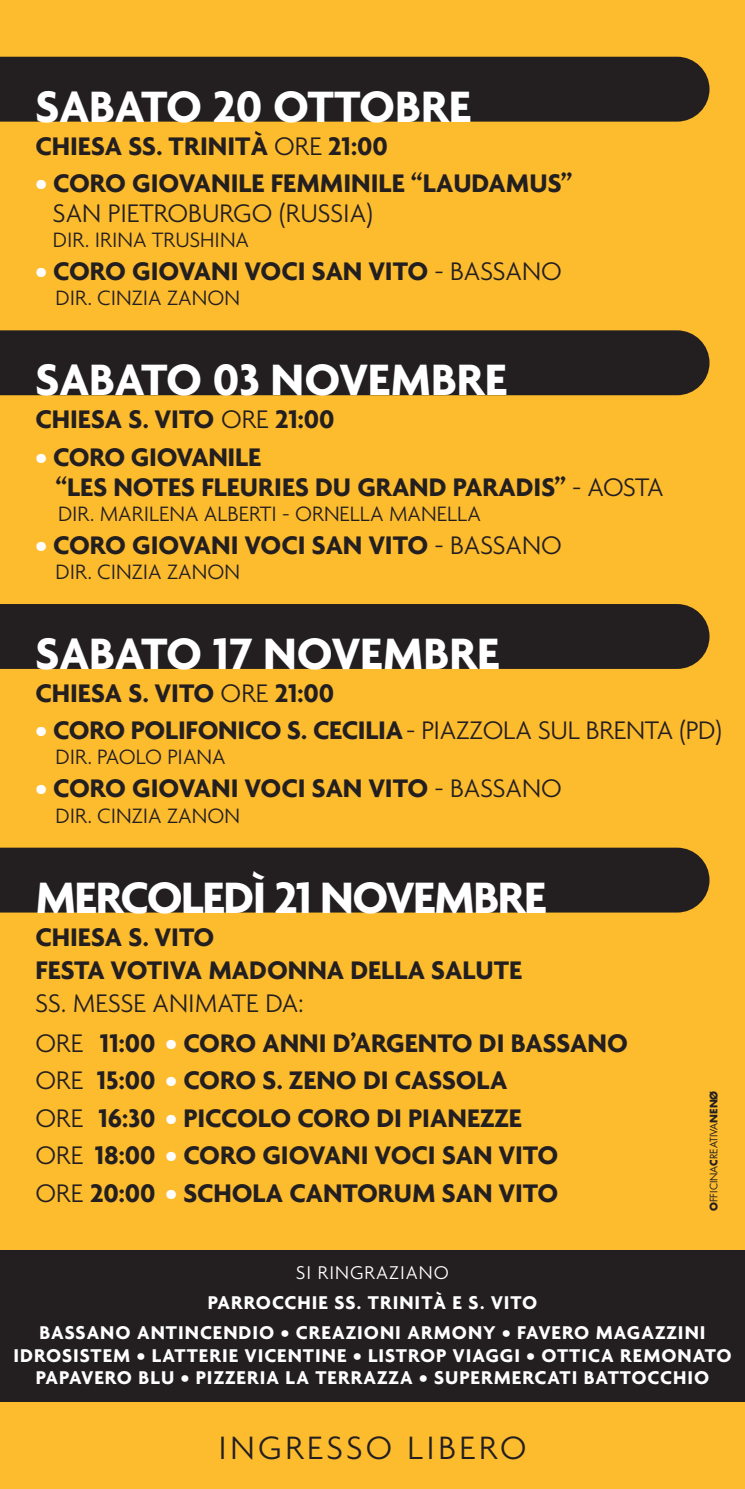
<style>
.page{position:relative;width:745px;height:1489px;background:#fff}
.page>*{position:absolute;margin:0;border:0;box-sizing:border-box;transform-origin:0 0}
.t1{font:700 47.5px "Agenda";letter-spacing:-.01em;color:#fff}
.t2{font:700 47.5px "Agenda";letter-spacing:-.03em;color:#fff}
.t3{font:300 35px "Agenda";letter-spacing:.1em;color:#231f20}
.t4{font:700 27.5px "Agenda";color:#231f20}
.t5{font:300 27.5px/40px "Agenda";color:#231f20}
.t6{font:300 22.5px "Agenda";color:#231f20}
.t7{font:700 20px "Agenda";letter-spacing:.05em;color:#fff}
.t8{font:300 20px "Agenda";letter-spacing:.05em;color:#fff}
.t9{font:10px "Futura";color:#231f20}
.s1{font-weight:300}
.s2{color:#fff}
.s3{font-weight:700}
.s4{font-weight:700;color:#fff}
</style>
<div class="page">
<div style="left:0;top:0;width:744px;height:1488px;background:#fdbb2e"></div>
<div style="left:0;top:847px;width:709px;height:65px;background:#231f20"></div>
<div style="left:0;top:604px;width:709px;height:65px;background:#231f20"></div>
<div style="left:0;top:330px;width:709px;height:65px;background:#231f20"></div>
<div style="left:0;top:57px;width:709px;height:65px;background:#231f20"></div>
<div style="left:0;top:1249px;width:744px;height:152px;background:#231f20"></div>
<h1 class="t1" style="left:35px;top:77px;width:437px">SABATO 20 OTTOBRE</h1>
<p class="t4" style="left:35px;top:129px;width:58px">CHIESA</p>
<p class="t4" style="left:128px;top:129px;width:261px">SS. TRINITÀ <span class="s1">ORE</span> 21:00</p>
<p class="t4" style="left:35px;top:166px;width:53px"><span class="s2">•</span> CORO</p>
<p class="t4" style="left:132px;top:166px;width:441px">GIOVAN ILE FEMMINILE “LAUDAMUS”</p>
<p class="t5" style="left:53px;top:193px;width:321px">SAN PIETROBURGO (RUSSIA)</p>
<p class="t6" style="left:53px;top:227px;width:197px">DIR. IRINA TRUSHINA</p>
<p class="t4" style="left:35px;top:254px;width:53px"><span class="s2">•</span> CORO</p>
<p class="t4" style="left:132px;top:254px;width:197px">GIOVAN I VOCI SAN</p>
<p class="t5" style="left:368px;top:251px;width:195px"><span class="s3">VITO</span> - BASSANO</p>
<p class="t6" style="left:55px;top:285px;width:127px">DIR. CINZIA ZANON</p>
<h1 class="t1" style="left:35px;top:351px;width:29px">SABATO</h1>
<h1 class="t1" style="left:213px;top:351px;width:244px">03 NOVEMBRE</h1>
<p class="t4" style="left:35px;top:402px;width:58px">CHIESA</p>
<p class="t4" style="left:128px;top:402px;width:208px">S. VITO <span class="s1">ORE</span> 21:00</p>
<p class="t4" style="left:35px;top:440px;width:53px"><span class="s2">•</span> CORO</p>
<p class="t4" style="left:131px;top:440px;width:130px">GIOVANILE</p>
<p class="t4" style="left:55px;top:470px;width:75px">“LES NOTES</p>
<p class="t4" style="left:201px;top:470px;width:193px">FLEURIES DU GRAN</p>
<p class="t4" style="left:428px;top:470px;width:236px">D PARA DIS” <span class="s1">- AOSTA</span></p>
<p class="t6" style="left:58px;top:500px;width:424px">DIR. MARILENA ALBERTI - ORNELLA MANELLA</p>
<p class="t4" style="left:35px;top:528px;width:53px"><span class="s2">•</span> CORO</p>
<p class="t4" style="left:132px;top:528px;width:197px">GIOVAN I VOCI SAN</p>
<p class="t5" style="left:368px;top:524px;width:195px"><span class="s3">VITO</span> - BASSANO</p>
<p class="t6" style="left:55px;top:558px;width:127px">DIR. CINZIA ZANON</p>
<h1 class="t1" style="left:35px;top:624px;width:29px">SABATO</h1>
<h1 class="t1" style="left:213px;top:624px;width:288px">17 NOVEMBRE</h1>
<p class="t4" style="left:35px;top:676px;width:58px">CHIESA</p>
<p class="t4" style="left:128px;top:676px;width:207px">S. VITO <span class="s1">ORE</span> 21:00</p>
<p class="t4" style="left:35px;top:713px;width:53px"><span class="s2">•</span> CORO</p>
<p class="t5" style="left:131px;top:710px;width:592px"><span class="s3">POLIFON ICO S. CECILIA</span>- PIAZZOLA SUL BRENTA (PD)</p>
<p class="t6" style="left:55px;top:744px;width:171px">DIR. PAOLO PIANA</p>
<p class="t4" style="left:35px;top:771px;width:53px"><span class="s2">•</span> CORO</p>
<p class="t4" style="left:132px;top:771px;width:197px">GIOVAN I VOCI SAN</p>
<p class="t5" style="left:368px;top:768px;width:195px"><span class="s3">VITO</span> - BASSANO</p>
<p class="t6" style="left:55px;top:802px;width:127px">DIR. CINZIA ZANON</p>
<h1 class="t2" style="left:35px;top:868px;width:512px">MERCOLEDÌ 21 NOVEMBRE</h1>
<p class="t4" style="left:35px;top:919px;width:58px">CHIESA</p>
<p class="t4" style="left:128px;top:919px;width:69px">S. VITO</p>
<p class="t4" style="left:35px;top:952px;width:28px">FESTA</p>
<p class="t4" style="left:111px;top:952px;width:176px">VOTIVA MADONNA</p>
<p class="t4" style="left:350px;top:952px;width:158px">DELLA SALUTE</p>
<p class="t5" style="left:35px;top:982px;width:269px">SS. MESSE ANIMATE DA:<br>ORE <span class="s3">11:00</span> <span class="s4">•</span> <span class="s3">CORO</span></p>
<p class="t4" style="left:262px;top:1025px;width:20px">ANN</p>
<p class="t4" style="left:318px;top:1025px;width:104px">I D’ARGENTO</p>
<p class="t4" style="left:478px;top:1025px;width:50px">DI BASSANO</p>
<p class="t4" style="left:35px;top:1063px;width:183px"><span class="s1">ORE</span> 15:00 <span class="s2">•</span> CORO</p>
<p class="t4" style="left:262px;top:1063px;width:59px">S. ZENO</p>
<p class="t4" style="left:363px;top:1063px;width:66px">DI CASSO</p>
<p class="t4" style="left:476px;top:1063px;width:32px">LA</p>
<p class="t4" style="left:35px;top:1100px;width:297px"><span class="s1">ORE</span> 16:30 <span class="s2">•</span> PICCOLO CORO</p>
<p class="t4" style="left:376px;top:1100px;width:145px">DI PIANEZZE</p>
<p class="t4" style="left:35px;top:1138px;width:183px"><span class="s1">ORE</span> 18:00 <span class="s2">•</span> CORO</p>
<p class="t4" style="left:262px;top:1138px;width:197px">GIOVAN I VOCI SAN</p>
<p class="t4" style="left:498px;top:1138px;width:43px">VITO</p>
<p class="t4" style="left:35px;top:1175px;width:289px"><span class="s1">ORE</span> 20:00 <span class="s2">•</span> SCHOLA CANTOR</p>
<p class="t4" style="left:394px;top:1175px;width:66px">UM SAN</p>
<p class="t4" style="left:498px;top:1175px;width:43px">VITO</p>
<p class="t8" style="left:296px;top:1260px;width:154px">SI RINGRAZIANO</p>
<p class="t7" style="left:207px;top:1290px;width:24px">PARRO</p>
<p class="t7" style="left:272px;top:1290px;width:253px">CCHIE SS. TRINITÀ E S. VITO</p>
<p class="t9" style="left:707px;top:1211px;width:122px;rotate:-90deg"><span class="s3">O</span>FFICINA<span class="s3">C</span>REATIVA<span class="s3">NENØ</span></p>
<p class="t7" style="left:39px;top:1320px;width:14px">BASSANO</p>
<p class="t7" style="left:137px;top:1320px;width:15px">ANT</p>
<p class="t7" style="left:178px;top:1320px;width:144px">INCENDIO • CREA</p>
<p class="t7" style="left:345px;top:1320px;width:219px">ZION I ARMONY • FAVERO</p>
<p class="t7" style="left:595px;top:1320px;width:111px">MAGAZZINI</p>
<p class="t7" style="left:13px;top:1342px;width:34px">IDROS</p>
<p class="t7" style="left:73px;top:1342px;width:102px">ISTEM • LATTER</p>
<p class="t7" style="left:222px;top:1342px;width:68px">IE VICENT</p>
<p class="t7" style="left:315px;top:1342px;width:84px">INE • LISTRO</p>
<p class="t7" style="left:436px;top:1342px;width:119px">P VIAGGI • OTT</p>
<p class="t7" style="left:581px;top:1342px;width:95px">ICA REMONATO</p>
<p class="t7" style="left:36px;top:1365px;width:72px">PAPAVERO</p>
<p class="t7" style="left:138px;top:1365px;width:190px">BLU • PIZZERIA LA TERRA</p>
<p class="t7" style="left:377px;top:1365px;width:220px">ZZA • SUPERMERCATI BATTO</p>
<p class="t7" style="left:647px;top:1365px;width:62px">CCHIO</p>
<p class="t3" style="left:218px;top:1427px;width:309px">INGRESSO LIBERO</p>
</div>
